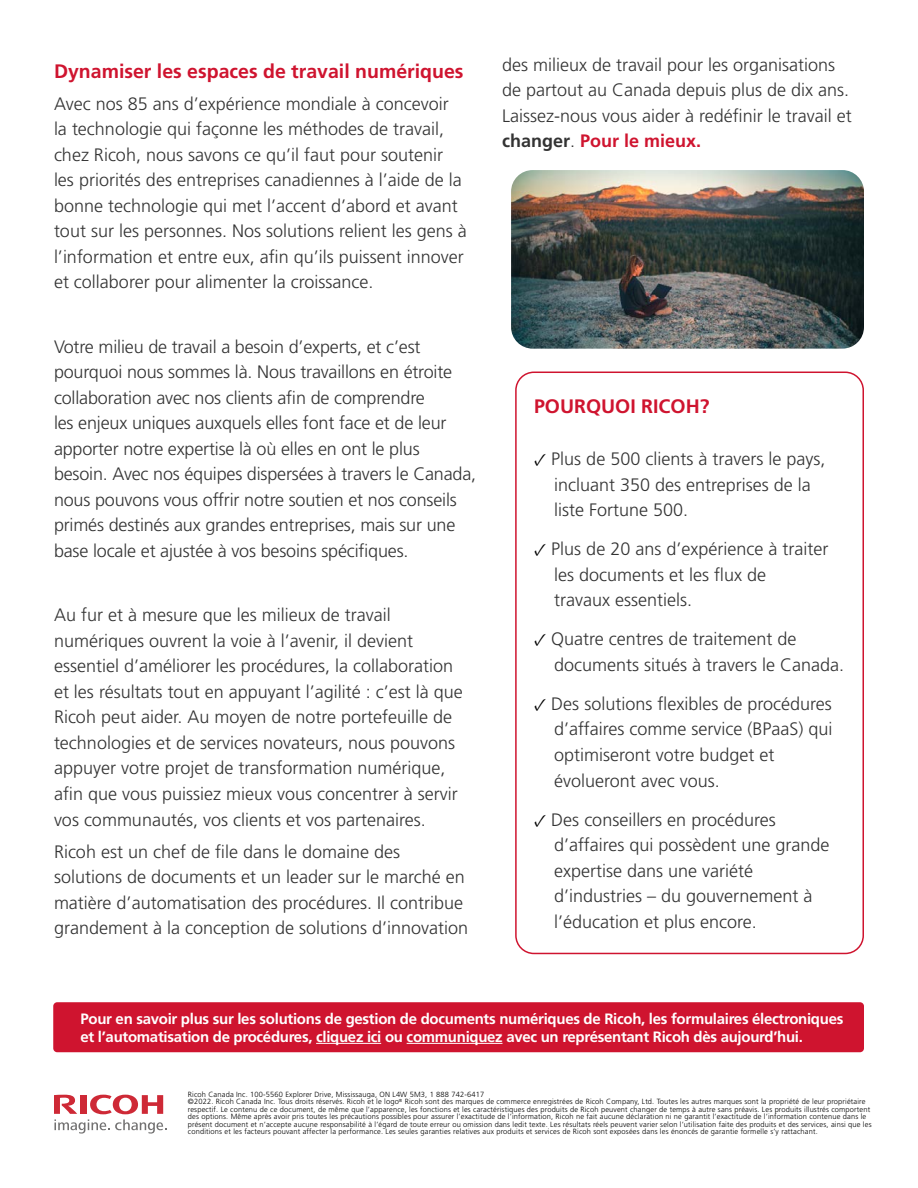
<style>
.page{position:relative;width:918px;height:1188px;background:#fff}
.page>*{position:absolute;margin:0;border:0;box-sizing:border-box;transform-origin:0 0}
.t1{font:700 19.5px "Frutiger LT Std";color:#cf142f}
.t2{font:300 18px/25.5px "Frutiger LT Std";color:#333}
.t3{font:700 15px/18px "Frutiger LT Std";letter-spacing:-.02em;color:#fff}
.t4{font:300 7.5px/7.5px "Frutiger LT Std";letter-spacing:.02em;color:#000}
.s1{font-weight:700}
.s2{font-weight:700;color:#cf142f}
.s3{font-family:"Minion Pro";font-weight:400;color:#000}
</style>
<div class="page">
<div style="left:515px;top:372px;width:349px;height:582px;border:2px solid #cf142f;border-radius:18px"></div>
<svg style="left:54px;top:1095px;width:113px;height:39px"></svg>
<div style="left:53px;top:1002px;width:811px;height:50px;background:#cf142f;border-radius:4px"></div>
<hr style="left:316px;top:1043px;width:65px;height:1px;background:#fff">
<hr style="left:407px;top:1043px;width:96px;height:1px;background:#fff">
<img style="left:511px;top:170px;width:353px;height:179px">
<p class="t1" style="left:54px;top:59px;width:411px">Dynamiser les espaces de travail numériques</p>
<p class="t2" style="left:54px;top:91px;width:414px">Avec nos 85 ans d’expérience mondiale à concevoir<br>la technologie qui façonne les méthodes de travail, chez Ricoh, nous savons ce qu’il faut pour soutenir les priorités des entreprises canadiennes à l’aide de la bonne technologie qui met l’accent d’abord et avant tout sur les personnes. Nos solutions relient les gens à l’information et entre eux, afin qu’ils puissent innover et collaborer pour alimenter la croissance.</p>
<p class="t2" style="left:54px;top:334px;width:424px">Votre milieu de travail a besoin d’experts, et c’est pourquoi nous sommes là. Nous travaillons en étroite collaboration avec nos clients afin de comprendre<br>les enjeux uniques auxquels elles font face et de leur apporter notre expertise là où elles en ont le plus besoin. Avec nos équipes dispersées à travers le Canada, nous pouvons vous offrir notre soutien et nos conseils primés destinés aux grandes entreprises, mais sur une base locale et ajustée à vos besoins spécifiques.</p>
<p class="t2" style="left:54px;top:603px;width:410px">Au fur et à mesure que les milieux de travail numériques ouvrent la voie à l’avenir, il devient essentiel d’améliorer les procédures, la collaboration et les résultats tout en appuyant l’agilité : c’est là que Ricoh peut aider. Au moyen de notre portefeuille de technologies et de services novateurs, nous pouvons appuyer votre projet de transformation numérique, afin que vous puissiez mieux vous concentrer à servir vos communautés, vos clients et vos partenaires.</p>
<p class="t2" style="left:54px;top:839px;width:416px">Ricoh est un chef de file dans le domaine des solutions de documents et un leader sur le marché en matière d’automatisation des procédures. Il contribue grandement à la conception de solutions d’innovation</p>
<p class="t2" style="left:502px;top:52px;width:351px">des milieux de travail pour les organisations de partout au Canada depuis plus de dix ans.<br>Laissez-nous vous aider à redéfinir le travail et <span class="s1">changer</span>. <span class="s2">Pour le mieux.</span></p>
<p class="t1" style="left:534px;top:395px;width:177px">POURQUOI RICOH?</p>
<p class="t2" style="left:554px;top:447px;width:273px;text-indent:-20px"><span class="s3">✓</span> Plus de 500 clients à travers le pays, incluant 350 des entreprises de la liste Fortune 500.</p>
<p class="t2" style="left:554px;top:537px;width:276px;text-indent:-20px"><span class="s3">✓</span> Plus de 20 ans d’expérience à traiter les documents et les flux de<br>travaux essentiels.</p>
<p class="t2" style="left:554px;top:627px;width:292px;text-indent:-20px"><span class="s3">✓</span> Quatre centres de traitement de documents situés à travers le Canada.</p>
<p class="t2" style="left:554px;top:691px;width:280px;text-indent:-20px"><span class="s3">✓</span> Des solutions flexibles de procédures d’affaires comme service (BPaaS) qui optimiseront votre budget et évolueront avec vous.</p>
<p class="t2" style="left:554px;top:807px;width:277px;text-indent:-20px"><span class="s3">✓</span> Des conseillers en procédures d’affaires qui possèdent une grande expertise dans une variété d’industries – du gouvernement à l’éducation et plus encore.</p>
<p class="t3" style="left:80px;top:1010px;width:764px">Pour en savoir plus sur les solutions de gestion de documents numériques de Ricoh, les formulaires électroniques et l’automatisation de procédures, cliquez ici ou communiquez avec un représentant Ricoh dès aujourd’hui.</p>
<p class="t4" style="left:188px;top:1090px;width:685px">Ricoh Canada Inc. 100-5560 Explorer Drive, Mississauga, ON L4W 5M3, 1 888 742-6417<br>©2022. Ricoh Canada Inc. Tous droits réservés. Ricoh et le logo<sup>®</sup> Ricoh sont des marques de commerce enregistrées de Ricoh Company, Ltd. Toutes les autres marques sont la propriété de leur propriétaire respectif. Le contenu de ce document, de même que l’apparence, les fonctions et les caractéristiques des produits de Ricoh peuvent changer de temps à autre sans préavis. Les produits illustrés comportent des options. Même après avoir pris toutes les précautions possibles pour assurer l’exactitude de l’information, Ricoh ne fait aucune déclaration ni ne garantit l’exactitude de l’information contenue dans le présent document et n’accepte aucune responsabilité à l’égard de toute erreur ou omission dans ledit texte. Les résultats réels peuvent varier selon l’utilisation faite des produits et des services, ainsi que les conditions et les facteurs pouvant affecter la performance. Les seules garanties relatives aux produits et services de Ricoh sont exposées dans les énoncés de garantie formelle s’y rattachant.</p>
</div>
